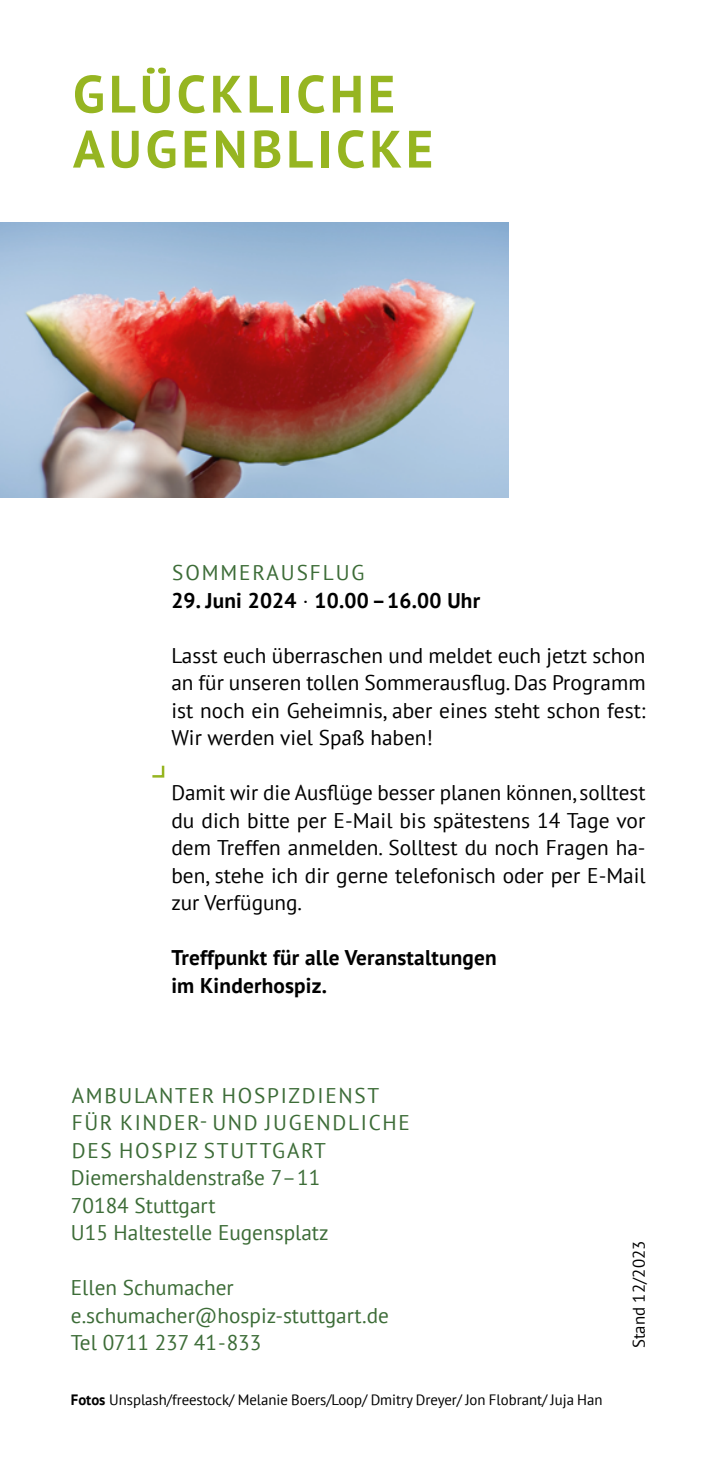
<style>
.page{position:relative;width:716px;height:1460px;background:#fff}
.page>*{position:absolute;margin:0;border:0;box-sizing:border-box;transform-origin:0 0}
.t1{font:700 52.5px/55px "PT Sans";letter-spacing:.075em;color:#96b521}
.t2{font:21.25px/27.5px "PT Sans";color:#000;text-align:justify}
.t3{font:21.25px/27.5px "PT Sans";color:#3c6c37}
.t4{font:700 21.25px/27.5px "PT Sans";letter-spacing:.01em;color:#000}
.t5{font:21.25px/27.5px "PT Sans";letter-spacing:.08em;color:#3c6c37}
.t6{font:21.25px "PT Sans";letter-spacing:.05em;color:#3c6c37}
.t7{font:16.75px "PT Sans";color:#000}
.t8{font:15px "PT Sans";letter-spacing:-.005em;color:#000}
.s1{font-weight:400}
.s2{font-weight:700}
</style>
<div class="page">
<svg style="left:152px;top:765px;width:13px;height:13px"></svg>
<img style="left:0;top:223px;width:508px;height:275px">
<h1 class="t1" style="left:73px;top:66px;width:362px">Glückliche<br>Augenblicke</h1>
<p class="t6" style="left:172px;top:559px;width:16px">SOMMERAUS</p>
<p class="t6" style="left:310px;top:559px;width:56px">FLUG</p>
<p class="t4" style="left:171px;top:586px;width:310px">29. Juni 2024 <span class="s1">·</span> 10.00–16.00 Uhr</p>
<p class="t2" style="left:171px;top:641px;width:476px">Lasst euch überraschen und meldet euch jetzt schon an für unseren tollen Sommerausflug. Das Programm ist noch ein Geheimnis, aber eines steht schon fest:<br>Wir werden viel Spaß haben!</p>
<p class="t2" style="left:171px;top:778px;width:476px">Damit wir die Ausflüge besser planen können, solltest du dich bitte per E-Mail bis spätestens 14 Tage vor dem Treffen anmelden. Solltest du noch Fragen ha&shy;ben, stehe ich dir gerne telefonisch oder per E-Mail zur Verfügung.</p>
<p class="t4" style="left:171px;top:943px;width:327px">Treffpunkt für alle Veranstaltungen im Kinderhospiz.</p>
<p class="t5" style="left:72px;top:1081px;width:340px">Ambulanter Hospizdienst<br>Für Kinder- und Jugendliche<br>Des Hospiz Stuttg</p>
<p class="t3" style="left:71px;top:1136px;width:259px;text-indent:216px">art<br>Diemershaldenstraße 7–11<br>70184 Stuttgart<br>U 15 Haltestelle Eugensplatz</p>
<p class="t3" style="left:71px;top:1273px;width:319px">Ellen Schumacher e.schumacher@hospiz-stuttgart.de<br>Tel 0711 237 41-833</p>
<p class="t8" style="left:71px;top:1390px;width:533px"><span class="s2">Fotos</span> U nsplash/freestock/ M elanie Boers/Loop/ Dmitry Dreyer/ Jon Flobrant/ Juja Han</p>
<p class="t7" style="left:628px;top:1348px;width:109px;rotate:-90deg">Stand 12/2023</p>
</div>
